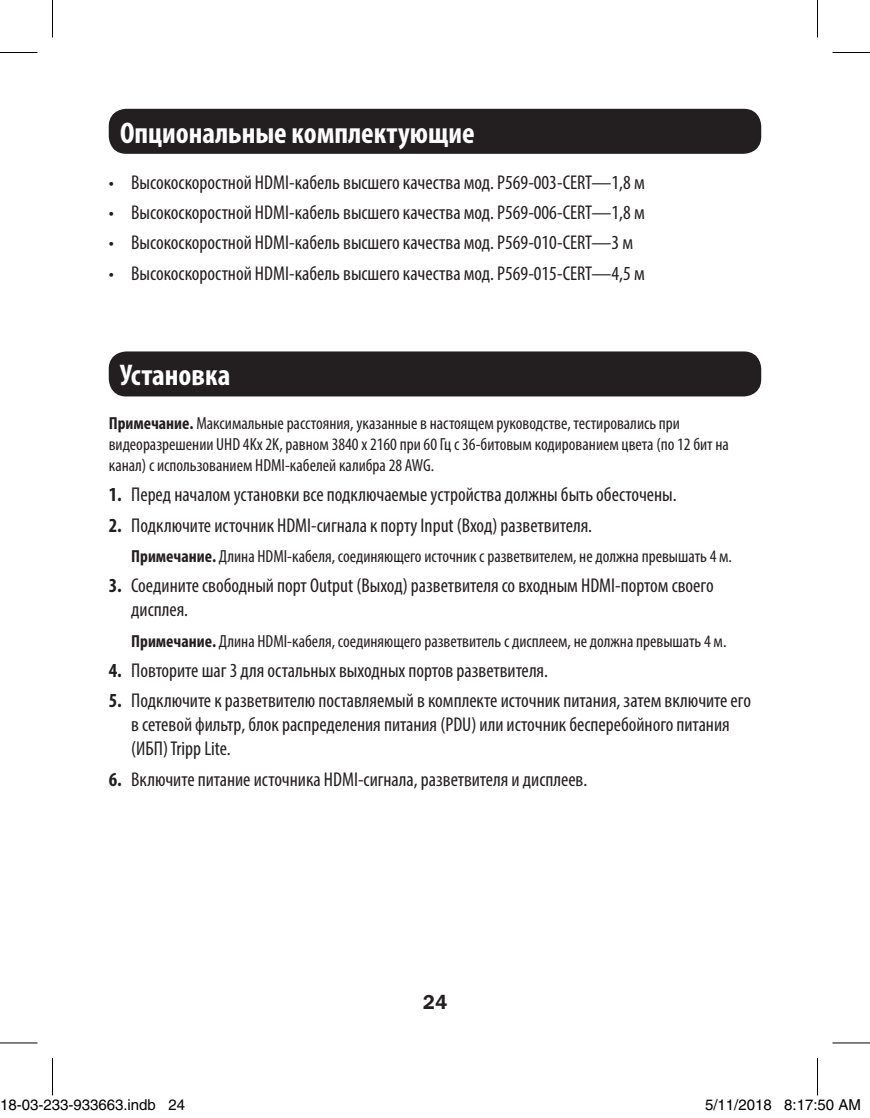
<style>
.page{position:relative;width:870px;height:1118px;background:#fff}
.page>*{position:absolute;margin:0;border:0;box-sizing:border-box;transform-origin:0 0}
.t1{font:700 condensed 30px "Myriad Pro";color:#fff}
.t2{font:condensed 20px/24px "Myriad Pro";color:#231f20}
.t3{font:600 20px "Franklin Gothic IT Cby BT";color:#231f20}
.t4{font:condensed 17.5px/21px "Myriad Pro";color:#231f20}
.t5{font:15px "Helvetica";color:#000}
.s1{font-weight:700}
</style>
<div class="page">
<div style="left:109px;top:109px;width:652px;height:45px;background:#231f20;border-radius:18px"></div>
<div style="left:109px;top:351px;width:652px;height:45px;background:#231f20;border-radius:18px"></div>
<hr style="left:0;top:52px;width:38px;height:1px;background:#000">
<hr style="left:832px;top:52px;width:38px;height:1px;background:#000">
<hr style="left:0;top:1042px;width:38px;height:1px;background:#000">
<hr style="left:832px;top:1042px;width:38px;height:1px;background:#000">
<hr style="left:52px;top:0;width:1px;height:38px;background:#000">
<hr style="left:52px;top:1058px;width:1px;height:37px;background:#000">
<hr style="left:817px;top:0;width:1px;height:38px;background:#000">
<hr style="left:817px;top:1058px;width:1px;height:37px;background:#000">
<div style="left:23px;top:1100px;width:6px;height:10px;border:1px solid #fff;border-radius:50%"></div>
<div style="left:22px;top:1099px;width:8px;height:12px;border:1px solid #fff;border-radius:50%"></div>
<div style="left:748px;top:1100px;width:6px;height:10px;border:1px solid #fff;border-radius:50%"></div>
<div style="left:747px;top:1099px;width:8px;height:12px;border:1px solid #fff;border-radius:50%"></div>
<div style="left:827px;top:1100px;width:6px;height:10px;border:1px solid #fff;border-radius:50%"></div>
<div style="left:826px;top:1099px;width:8px;height:12px;border:1px solid #fff;border-radius:50%"></div>
<p class="t1" style="left:120px;top:114px;width:356px">Опциональные комплектующие</p>
<p class="t2" style="left:109px;top:170px;width:538px">• Высокоскоростной HDMI-кабель высшего качества мод. P569-003-CERT—1,8 м</p>
<p class="t2" style="left:109px;top:200px;width:538px">• Высокоскоростной HDMI-кабель высшего качества мод. P569-006-CERT—1,8 м</p>
<p class="t2" style="left:109px;top:230px;width:526px">• Высокоскоростной HDMI-кабель высшего качества мод. P569-010-CERT—3 м</p>
<p class="t2" style="left:109px;top:261px;width:538px">• Высокоскоростной HDMI-кабель высшего качества мод. P569-015-CERT—4,5 м</p>
<p class="t1" style="left:120px;top:356px;width:112px">Установка</p>
<p class="t4" style="left:109px;top:412px;width:622px"><span class="s1">Примечание.</span> Максимальные расстояния, указанные в настоящем руководстве, тестировались при видеоразрешении UHD 4Kx 2K, равном 3840 x 2160 при 60 Гц с 36-битовым кодированием цвета (по 12 бит на канал) с использованием HDMI-кабелей калибра 28 AWG.</p>
<p class="t2" style="left:109px;top:482px;width:569px"><span class="s1">1.</span> Перед началом установки все подключаемые устройства должны быть обесточены.</p>
<p class="t2" style="left:109px;top:512px;width:485px"><span class="s1">2.</span> Подключите источник HDMI-сигнала к порту Input (Вход) разветвителя.</p>
<p class="t4" style="left:131px;top:545px;width:602px"><span class="s1">Примечание.</span> Длина HDMI-кабеля, соединяющего источник с разветвителем, не должна превышать 4 м.</p>
<p class="t2" style="left:131px;top:573px;width:584px;text-indent:-22px"><span class="s1">3.</span> Соедините свободный порт Output (Выход) разветвителя со входным HDMI-портом своего дисплея.</p>
<p class="t4" style="left:131px;top:630px;width:597px"><span class="s1">Примечание.</span> Длина HDMI-кабеля, соединяющего разветвитель с дисплеем, не должна превышать 4 м.</p>
<p class="t2" style="left:109px;top:658px;width:441px"><span class="s1">4.</span> Повторите шаг 3 для остальных выходных портов разветвителя.</p>
<p class="t2" style="left:131px;top:688px;width:621px;text-indent:-22px"><span class="s1">5.</span> Подключите к разветвителю поставляемый в комплекте источник питания, затем включите его в сетевой фильтр, блок распределения питания (PDU) или источник бесперебойного питания (ИБП) Tripp Lite.</p>
<p class="t2" style="left:109px;top:766px;width:480px"><span class="s1">6.</span> Включите питание источника HDMI-сигнала, разветвителя и дисплеев.</p>
<p class="t3" style="left:423px;top:989px;width:26px">24</p>
<p class="t5" style="left:0;top:1096px;width:187px">18-03-233-933663.indb 24</p>
<p class="t5" style="left:705px;top:1096px;width:157px">5/11/2018 8:17:50 AM</p>
</div>
